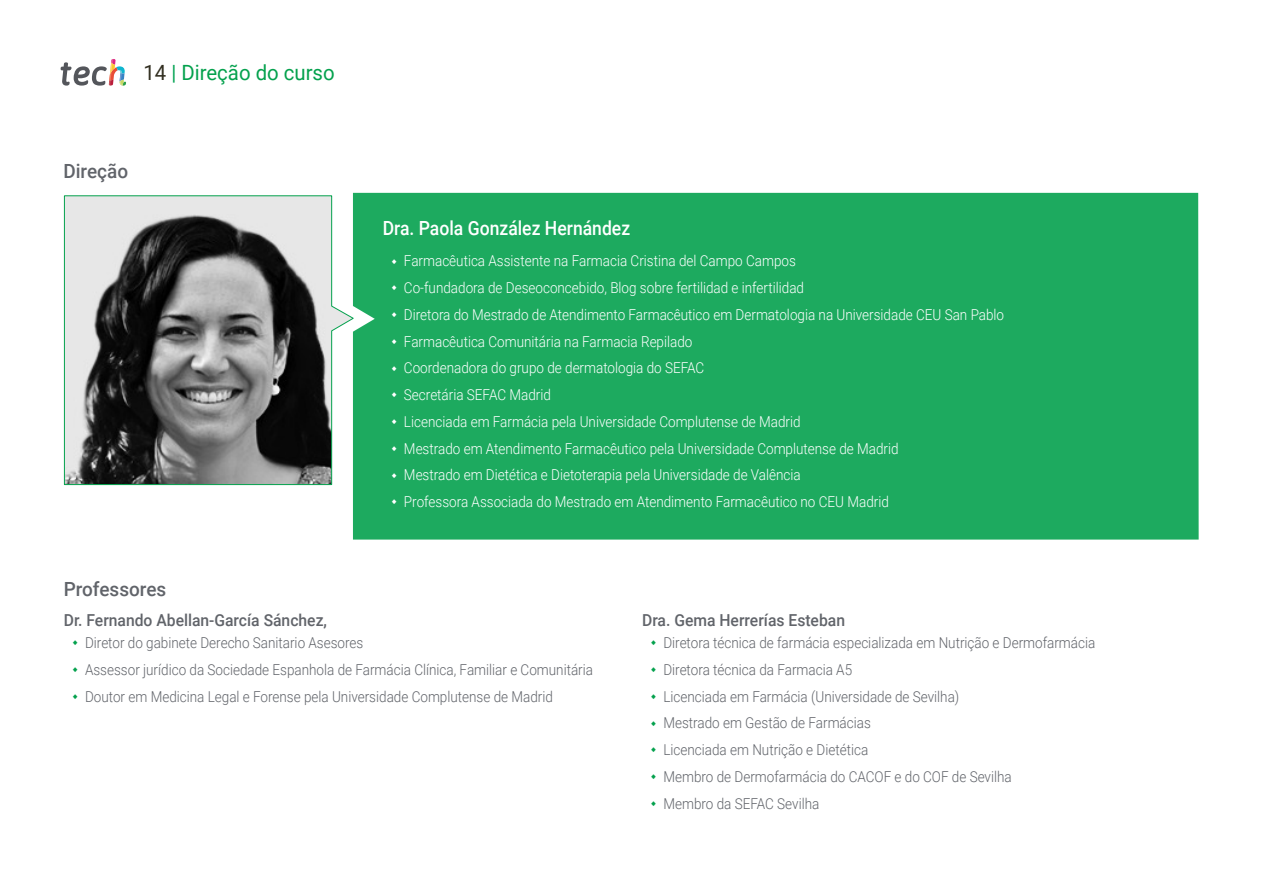
<style>
.page{position:relative;width:1263px;height:893px;background:#fff}
.page>*{position:absolute;margin:0;border:0;box-sizing:border-box;transform-origin:0 0}
.t1{font:21px "Roboto";color:#04a14d}
.t2{font:500 19.5px "Roboto";color:#fff;scale:.9 1}
.t3{font:500 19.5px "Roboto";color:#61646a}
.t4{font:500 16.5px "Roboto";color:#61646a;scale:.95 1}
.t5{font:300 15px/26.7px "Roboto";color:#fff;scale:.9 1}
.t6{font:300 15px/26.7px "Roboto";color:#61646a;scale:.9 1}
.s1{color:#312e20}
.s2{color:#00a251}
</style>
<div class="page">
<svg style="left:61px;top:59px;width:65px;height:27px"></svg>
<div style="left:353px;top:193px;width:846px;height:347px;background:#1daa5f"></div>
<svg style="left:64px;top:195px;width:291px;height:290px;background:#7e8280"></svg>
<svg style="left:392px;top:259px;width:5px;height:5px"></svg>
<svg style="left:392px;top:285px;width:5px;height:5px"></svg>
<svg style="left:392px;top:312px;width:5px;height:5px"></svg>
<svg style="left:392px;top:339px;width:5px;height:5px"></svg>
<svg style="left:392px;top:366px;width:5px;height:5px"></svg>
<svg style="left:392px;top:392px;width:5px;height:5px"></svg>
<svg style="left:392px;top:419px;width:5px;height:5px"></svg>
<svg style="left:392px;top:446px;width:5px;height:5px"></svg>
<svg style="left:392px;top:473px;width:5px;height:5px"></svg>
<svg style="left:392px;top:499px;width:5px;height:5px"></svg>
<h1 class="t1" style="left:144px;top:57px;width:193px"><span class="s1">14</span> <span class="s2">|</span> Direção do curso</h1>
<h2 class="t3" style="left:63px;top:157px;width:66px">Direção</h2>
<h2 class="t3" style="left:64px;top:576px;width:104px">Professores</h2>
<h2 class="t2" style="left:383px;top:214px;width:276px">Dra. Paola González Hernández</h2>
<p class="t5" style="left:404px;top:247px;width:668px">Farmacêutica Assistente na Farmacia Cristina del Campo Campos<br>Co-fundadora de Deseoconcebido, Blog sobre fertilidad e infertilidad<br>Diretora do Mestrado de Atendimento Farmacêutico em Dermatologia na Universidade CEU San Pablo Farmacêutica Comunitária na Farmacia Repilado<br>Coordenadora do grupo de dermatologia do SEFAC<br>Secretária SEFAC Madrid<br>Licenciada em Farmácia pela Universidade Complutense de Madrid<br>Mestrado em Atendimento Farmacêutico pela Universidade Complutense de Madrid<br>Mestrado em Dietética e Dietoterapia pela Universidade de Valência<br>Professora Associada do Mestrado em Atendimento Farmacêutico no CEU Madrid</p>
<p class="t4" style="left:64px;top:608px;width:279px">Dr. Fernando Abellan-García Sánchez,</p>
<p class="t6" style="left:85px;top:629px;width:566px">Diretor do gabinete Derecho Sanitario Asesores<br>Assessor jurídico da Sociedade Espanhola de Farmácia Clínica, Familiar e Comunitária<br>Doutor em Medicina Legal e Forense pela Universidade Complutense de Madrid</p>
<p class="t4" style="left:642px;top:608px;width:215px">Dra. Gema Herrerías Esteban</p>
<p class="t6" style="left:663px;top:629px;width:481px">Diretora técnica de farmácia especializada em Nutrição e Dermofarmácia Diretora técnica da Farmacia A5<br>Licenciada em Farmácia (Universidade de Sevilha)<br>Mestrado em Gestão de Farmácias<br>Licenciada em Nutrição e Dietética<br>Membro de Dermofarmácia do CACOF e do COF de Sevilha<br>Membro da SEFAC Sevilha</p>
</div>
